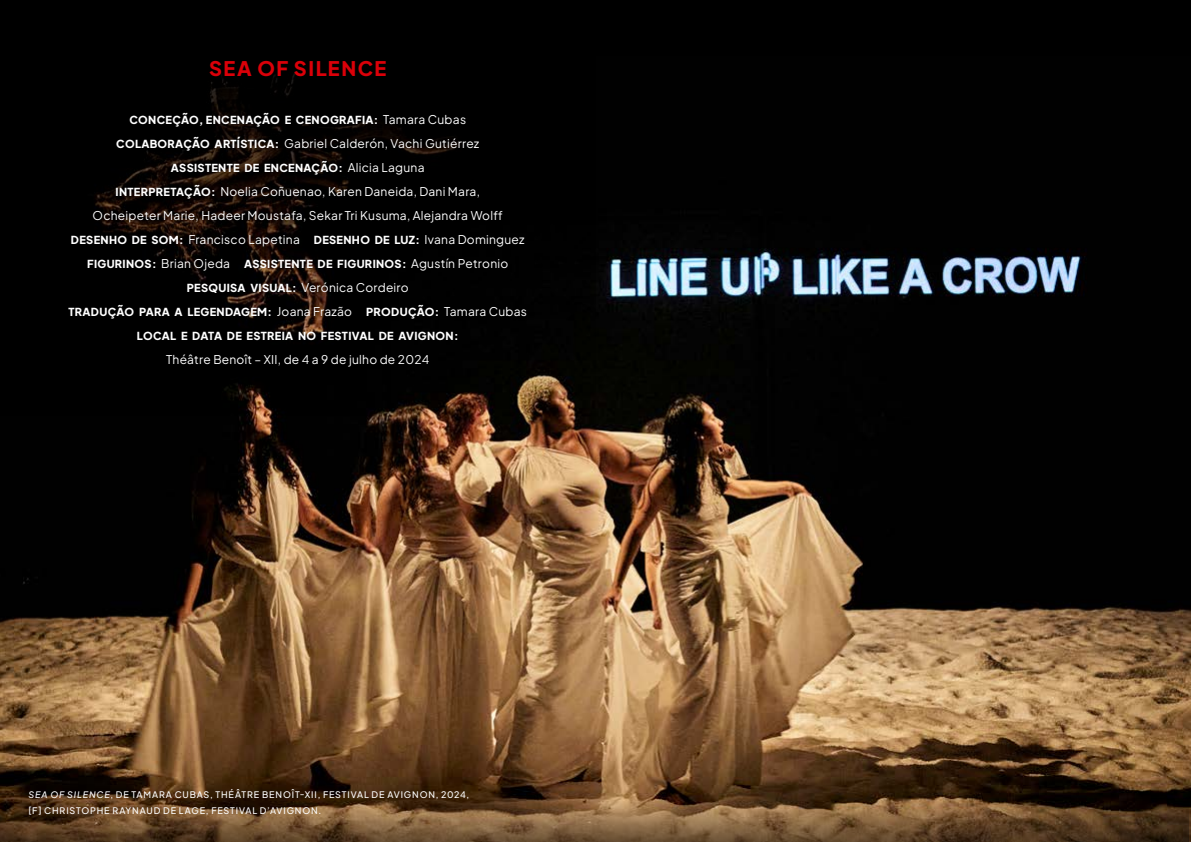
<style>
.page{position:relative;width:1191px;height:842px;background:#fff}
.page>*{position:absolute;margin:0;border:0;box-sizing:border-box;transform-origin:0 0}
.t1{font:20px "Plus Jakarta Sans";letter-spacing:.07em;color:#da0009}
.t2{font:12px/24px "Plus Jakarta Sans";letter-spacing:.02em;color:#fff;text-align:center}
.t3{font:11px/24px "Plus Jakarta Sans";letter-spacing:.03em;color:#fff;text-align:center}
.t4{font:9px/16px "Plus Jakarta Sans";letter-spacing:.095em;color:#fff}
.s1{font-size:12px}
.s2{font-size:11px}
.s3{font-weight:500;font-style:italic}
</style>
<div class="page">
<div style="left:0;top:0;width:1191px;height:86px;background:#000"></div>
<img style="left:0;top:86px;width:1191px;height:756px">
<div style="left:0;top:14px;width:595px;height:402px;background:#000"></div>
<svg style="left:0;top:798px;width:1188px;height:44px;background:#674a2c"></svg>
<h1 class="t1" style="left:209px;top:52px;width:179px">SEA OF SILENCE</h1>
<p class="t3" style="left:129px;top:107px;width:338px">CONCEÇÃO, ENCENAÇÃO E CENOGRAFIA: <span class="s1">Tamara Cubas</span></p>
<p class="t2" style="left:116px;top:130px;width:365px"><span class="s2">COLABORAÇÃO ARTÍSTICA:</span> Gabriel Calderón, Vachi Gutiérrez</p>
<p class="t3" style="left:171px;top:155px;width:255px">ASSISTENTE DE ENCENAÇÃO: <span class="s1">Alicia Laguna</span></p>
<p class="t2" style="left:71px;top:178px;width:455px"><span class="s2">INTERPRETAÇÃO:</span> Noelia Coñuenao, Karen Daneida, Dani Mara,<br>Ocheipeter Marie, Hadeer Moustafa, Sekar Tri Kusuma, Alejandra Wolff<br><span class="s2">DESENHO DE SOM:</span> Francisco Lapetina <span class="s2">DESENHO DE LUZ:</span> Ivana Dominguez</p>
<p class="t3" style="left:87px;top:251px;width:422px">FIGURINOS: <span class="s1">Brian Ojeda</span> ASSISTENTE DE FIGURINOS: <span class="s1">Agustín Petronio</span></p>
<p class="t2" style="left:187px;top:274px;width:223px"><span class="s2">PESQUISA VISUAL:</span> Verónica Cordeiro</p>
<p class="t3" style="left:68px;top:299px;width:460px">TRADUÇÃO PARA A LEGENDAGEM: <span class="s1">Joana Frazão</span> PRODUÇÃO: <span class="s1">Tamara Cubas<br></span>LOCAL E DATA DE ESTREIA NO FESTIVAL DE AVIGNON:</p>
<p class="t2" style="left:166px;top:346px;width:264px">Théâtre Benoît – XII, de 4 a 9 de julho de 2024</p>
<p class="t4" style="left:28px;top:786px;width:442px"><span class="s3">SEA OF SILENCE</span>, DE TAMARA CUBAS, THÉÂTRE BENOÎT-XII, FESTIVAL DE AVIGNON, 2024, [F] CHRISTOPHE RAYNAUD DE LAGE, FESTIVAL D’AVIGNON.</p>
</div>
